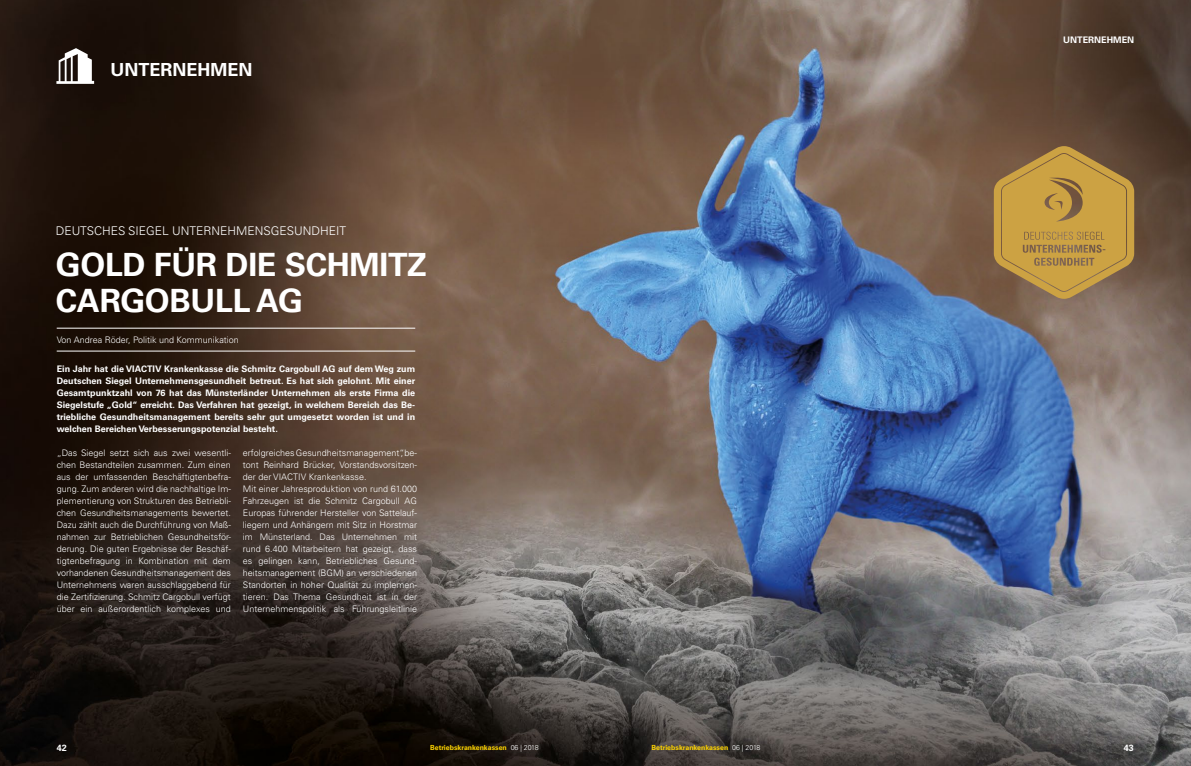
<style>
.page{position:relative;width:1191px;height:766px;background:#fff}
.page>*{position:absolute;margin:0;border:0;box-sizing:border-box;transform-origin:0 0}
.t1{font:700 32px/36px "Univers LT Std";letter-spacing:-.01em;color:#fff}
.t2{font:700 18px "Univers LT Std";color:#fff}
.t3{font:300 12px "Univers LT Pro 45";color:#fff}
.t4{font:300 9px/12px "Univers LT Pro 45";color:#fff;text-align:justify}
.t5{font:700 9px/12px "Univers LT Std";color:#fff;text-align:justify}
.t6{font:700 7px "Univers LT Std";color:#ffd500}
.s1{font-family:"Univers LT Pro 45";font-weight:300;color:#fff}
</style>
<div class="page">
<img style="left:0;top:0;width:1191px;height:765px">
<hr style="left:57px;top:328px;width:358px;height:1px;background:#fff">
<hr style="left:57px;top:350px;width:358px;height:1px;background:#fff">
<svg style="left:56px;top:48px;width:38px;height:36px"></svg>
<svg style="left:993px;top:146px;width:141px;height:153px;background:#b08b44"></svg>
<h2 class="t2" style="left:110px;top:59px;width:144px">UNTERNEHMEN</h2>
<h3 class="t3" style="left:56px;top:223px;width:292px">DEUTSCHES SIEGEL UNTERNEHMENSGESUNDHEIT</h3>
<h1 class="t1" style="left:56px;top:247px;width:372px">GOLD FÜR DIE SCHMITZ<br>CARGOBULL AG</h1>
<p class="t4" style="left:57px;top:333px;width:184px">Von Andrea Röder, Politik und Kommunikation</p>
<p class="t5" style="left:57px;top:363px;width:360px">Ein Jahr hat die VIACTIV Krankenkasse die Schmitz Cargobull AG auf dem Weg zum Deutschen Siegel Unternehmensgesundheit betreut. Es hat sich gelohnt. Mit einer Gesamtpunktzahl von 76 hat das Münsterländer Unternehmen als erste Firma die Siegelstufe „Gold“ erreicht. Das Verfahren hat gezeigt, in welchem Bereich das Be&shy;triebliche Gesundheitsmanagement bereits sehr gut umgesetzt worden ist und in welchen Bereichen Verbesserungspotenzial besteht.</p>
<p class="t4" style="left:57px;top:447px;width:176px">„Das Siegel setzt sich aus zwei wesentli&shy;chen Bestandteilen zusammen. Zum einen aus der umfassenden Beschäftigtenbefra&shy;gung. Zum anderen wird die nachhaltige Im&shy;plementierung von Strukturen des Betriebli&shy;chen Gesundheitsmanagements bewertet.<br>Dazu zählt auch die Durchführung von Maß&shy;nahmen zur Betrieblichen Gesundheitsför&shy;derung. Die guten Ergebnisse der Beschäf&shy;tigtenbefragung in Kombination mit dem vorhandenen Gesundheitsmanagement des Unternehmens waren ausschlaggebend für die Zertifizierung. Schmitz Cargobull verfügt über ein außerordentlich komplexes und</p>
<p class="t4" style="left:243px;top:447px;width:176px;text-align:left">erfolgreiches Gesundheitsmanagement“, be&shy;tont Reinhard Brücker, Vorstandsvorsitzen&shy;der der VIACTIV Krankenkasse.<br>Mit einer Jahresproduktion von rund 61.000<br>Fahrzeugen ist die Schmitz Cargobull AG Europas führender Hersteller von Sattelauf&shy;liegern und Anhängern mit Sitz in Horstmar im Münsterland. Das Unternehmen mit rund 6.400 Mitarbeitern hat gezeigt, dass es gelingen kann, Betriebliches Gesund&shy;heitsmanagement (BGM) an verschiedenen Standorten in hoher Qualität zu implemen&shy;tieren. Das Thema Gesundheit ist in der Unternehmenspolitik als Führungsleitlinie</p>
<p class="t5" style="left:1063px;top:34px;width:73px">UNTERNEHMEN</p>
<p class="t5" style="left:57px;top:741px;width:12px">42</p>
<p class="t6" style="left:430px;top:742px;width:110px">Betriebskrankenkassen <span class="s1">06 | 2018</span></p>
<p class="t6" style="left:651px;top:742px;width:110px">Betriebskrankenkassen <span class="s1">06 | 2018</span></p>
<p class="t5" style="left:1123px;top:741px;width:12px">43</p>
</div>
